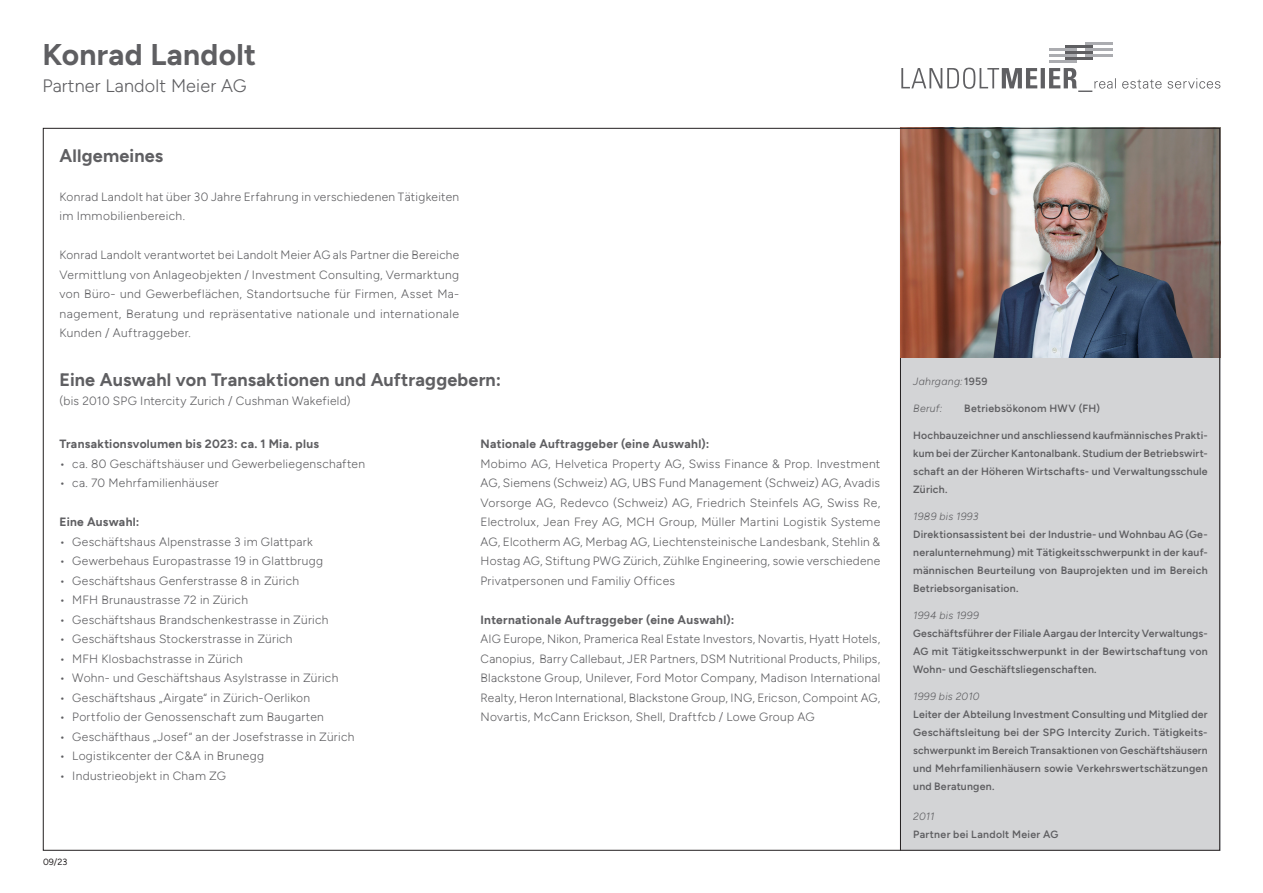
<style>
.page{position:relative;width:1263px;height:893px;background:#fff}
.page>*{position:absolute;margin:0;border:0;box-sizing:border-box;transform-origin:0 0}
.t1{font:700 30px "Figtree";letter-spacing:.01em;color:#5f5f62}
.t2{font:700 18px "Figtree";letter-spacing:.01em;color:#5f5f62}
.t3{font:300 18px "Figtree";letter-spacing:.01em;color:#5f5f62}
.t4{font:300 12px/19.5px "Figtree";letter-spacing:.025em;color:#5f5f62;text-align:justify}
.t5{font:700 12px "Figtree";letter-spacing:.025em;color:#5f5f62}
.t6{font:600 10.5px/18px "Figtree";letter-spacing:.02em;color:#5f5f62;text-align:justify}
.t7{font:italic 300 10.5px "Figtree";letter-spacing:.025em;color:#5f5f62}
.t8{font:9px "Figtree";color:#231f20}
.s1{font-weight:600;font-style:normal}
</style>
<div class="page">
<svg style="left:901px;top:68px;width:319px;height:24px"></svg>
<hr style="left:1049px;top:48px;width:27px;height:3px;background:#abacb0">
<hr style="left:1049px;top:54px;width:27px;height:3px;background:#abacb0">
<hr style="left:1049px;top:60px;width:27px;height:3px;background:#abacb0">
<hr style="left:1065px;top:45px;width:27px;height:3px;background:#5f5f62">
<hr style="left:1065px;top:51px;width:27px;height:3px;background:#5f5f62">
<hr style="left:1065px;top:57px;width:27px;height:3px;background:#5f5f62">
<hr style="left:1086px;top:42px;width:27px;height:3px;background:#abacb0">
<hr style="left:1086px;top:48px;width:27px;height:3px;background:#abacb0">
<hr style="left:1086px;top:54px;width:27px;height:3px;background:#abacb0">
<div style="left:900px;top:128px;width:320px;height:722px;background:#d3d4d6"></div>
<hr style="left:900px;top:128px;width:1px;height:722px;background:#231f20">
<img style="left:900px;top:130px;width:318px;height:227px">
<p class="t1" style="left:43px;top:38px;width:215px">Konrad Landolt</p>
<p class="t3" style="left:43px;top:76px;width:206px">Partner Landolt Meier AG</p>
<p class="t2" style="left:60px;top:145px;width:105px">Allgemeines</p>
<p class="t4" style="left:60px;top:187px;width:401px">Konrad Landolt hat über 30 Jahre Erfahrung in verschiedenen Tätigkeiten im Immobilienbereich.</p>
<p class="t4" style="left:60px;top:245px;width:401px">Konrad Landolt verantwortet bei Landolt Meier AG als Partner die Bereiche Vermittlung von Anlageobjekten / Investment Consulting, Vermarktung von Büro- und Gewerbeflächen, Standortsuche für Firmen, Asset Ma&shy;nagement, Beratung und repräsentative nationale und internationale Kunden / Auftraggeber.</p>
<p class="t2" style="left:60px;top:369px;width:443px">Eine Auswahl von Transaktionen und Auftraggebern:</p>
<p class="t4" style="left:60px;top:391px;width:293px">(bis 2010 SPG Intercity Zurich / Cushman Wakefield)</p>
<p class="t5" style="left:60px;top:437px;width:261px">Transaktionsvolumen bis 2023: ca. 1 Mia. plus</p>
<p class="t4" style="left:60px;top:454px;width:307px">• ca. 80 Geschäftshäuser und Gewerbeliegenschaften</p>
<p class="t4" style="left:60px;top:473px;width:161px">• ca. 70 Mehrfamilienhäuser</p>
<p class="t5" style="left:60px;top:515px;width:82px">Eine Auswahl:</p>
<p class="t4" style="left:60px;top:532px;width:255px">• Geschäftshaus Alpenstrasse 3 im Glattpark</p>
<p class="t4" style="left:60px;top:551px;width:265px">• Gewerbehaus Europastrasse 19 in Glattbrugg</p>
<p class="t4" style="left:60px;top:571px;width:241px">• Geschäftshaus Genferstrasse 8 in Zürich</p>
<p class="t4" style="left:60px;top:590px;width:190px">• MFH Brunaustrasse 72 in Zürich</p>
<p class="t4" style="left:60px;top:610px;width:270px">• Geschäftshaus Brandschenkestrasse in Zürich</p>
<p class="t4" style="left:60px;top:629px;width:235px">• Geschäftshaus Stockerstrasse in Zürich</p>
<p class="t4" style="left:60px;top:649px;width:185px">• MFH Klosbachstrasse in Zürich</p>
<p class="t4" style="left:60px;top:668px;width:280px">• Wohn- und Geschäftshaus Asylstrasse in Zürich</p>
<p class="t4" style="left:60px;top:688px;width:252px">• Geschäftshaus „Airgate“ in Zürich-Oerlikon</p>
<p class="t4" style="left:60px;top:707px;width:266px">• Portfolio der Genossenschaft zum Baugarten</p>
<p class="t4" style="left:60px;top:727px;width:296px">• Geschäfthaus „Josef“ an der Josefstrasse in Zürich</p>
<p class="t4" style="left:60px;top:746px;width:206px">• Logistikcenter der C&amp;A in Brunegg</p>
<p class="t4" style="left:60px;top:766px;width:168px">• Industrieobjekt in Cham ZG</p>
<p class="t5" style="left:480px;top:437px;width:230px">Nationale Auftraggeber (eine Auswahl):</p>
<p class="t4" style="left:480px;top:454px;width:401px">Mobimo AG, Helvetica Property AG, Swiss Finance &amp; Prop. Investment AG, Siemens (Schweiz) AG, UBS Fund Management (Schweiz) AG, Avadis Vorsorge AG, Redevco (Schweiz) AG, Friedrich Steinfels AG, Swiss Re, Electrolux, Jean Frey AG, MCH Group, Müller Martini Logistik Systeme AG, Elcotherm AG, Merbag AG, Liechtensteinische Landesbank, Stehlin &amp; Hostag AG, Stiftung PWG Zürich, Zühlke Engineering, sowie verschiedene Privatpersonen und Familiy Offices</p>
<p class="t5" style="left:480px;top:613px;width:255px">Internationale Auftraggeber (eine Auswahl):</p>
<p class="t4" style="left:480px;top:629px;width:401px">AIG Europe, Nikon, Pramerica Real Estate Investors, Novartis, Hyatt Hotels, Canopius, Barry Callebaut, JER Partners, DSM Nutritional Products, Philips, Blackstone Group, Unilever, Ford Motor Company, Madison International Realty, Heron International, Blackstone Group, ING, Ericson, Compoint AG, Novartis, McCann Erickson, Shell, Draftfcb / Lowe Group AG</p>
<p class="t8" style="left:43px;top:857px;width:26px">09/23</p>
<p class="t7" style="left:913px;top:376px;width:76px">Jahrgang: <span class="s1">1959</span></p>
<p class="t7" style="left:913px;top:403px;width:31px">Beruf:</p>
<p class="t6" style="left:964px;top:400px;width:137px">Betriebsökonom HWV (FH)</p>
<p class="t6" style="left:913px;top:427px;width:296px">Hochbauzeichner und anschliessend kaufmännisches Prakti&shy;kum bei der Zürcher Kantonalbank. Studium der Betriebswirt&shy;schaft an der Höheren Wirtschafts- und Verwaltungsschule Zürich.</p>
<p class="t7" style="left:913px;top:511px;width:67px">1989 bis 1993</p>
<p class="t6" style="left:913px;top:526px;width:296px">Direktionsassistent bei der Industrie- und Wohnbau AG (Ge&shy;neralunternehmung) mit Tätigkeitsschwerpunkt in der kauf&shy;männischen Beurteilung von Bauprojekten und im Bereich Betriebsorganisation.</p>
<p class="t7" style="left:913px;top:610px;width:67px">1994 bis 1999</p>
<p class="t6" style="left:913px;top:625px;width:296px">Geschäftsführer der Filiale Aargau der Intercity Verwaltungs-AG mit Tätigkeitsschwerpunkt in der Bewirtschaftung von Wohn- und Geschäftsliegenschaften.</p>
<p class="t7" style="left:913px;top:691px;width:68px">1999 bis 2010</p>
<p class="t6" style="left:913px;top:706px;width:296px">Leiter der Abteilung Investment Consulting und Mitglied der Geschäftsleitung bei der SPG Intercity Zurich. Tätigkeits&shy;schwerpunkt im Bereich Transaktionen von Geschäftshäusern und Mehrfamilienhäusern sowie Verkehrswertschätzungen und Beratungen.</p>
<p class="t7" style="left:913px;top:811px;width:23px">2011</p>
<p class="t6" style="left:913px;top:826px;width:147px">Partner bei Landolt Meier AG</p>
</div>
